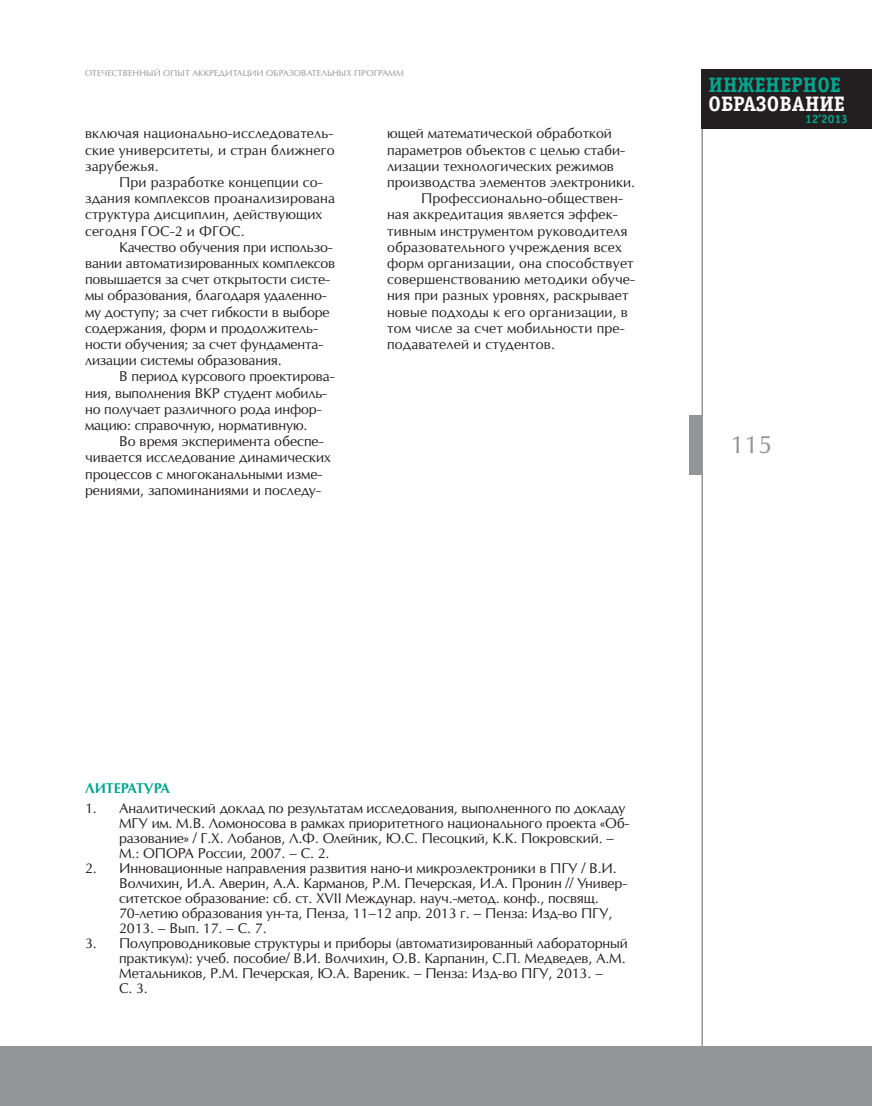
<style>
.page{position:relative;width:872px;height:1106px;background:#fff}
.page>*{position:absolute;margin:0;border:0;box-sizing:border-box;transform-origin:0 0}
.t1{font:24px "Opium New";color:#939598}
.t2{font:700 21px "Officina Serif C";color:#fff}
.t3{font:700 21px "Officina Serif C";color:#00a78f}
.t4{font:13.5px/15px "Opium New";letter-spacing:-.01em;color:#231f20}
.t5{font:13.5px/16.2px "Opium New";letter-spacing:.01em;color:#231f20}
.t6{font:700 13.5px "Opium New";color:#00a78f}
.t7{font:700 12px "Officina Sans C";color:#00a78f}
.t8{font:8.25px "Opium New";letter-spacing:.01em;color:#939598}
</style>
<div class="page">
<hr style="left:701px;top:69px;width:2px;height:1037px;background:#939598">
<div style="left:701px;top:69px;width:171px;height:60px;background:#231f20"></div>
<div style="left:689px;top:415px;width:13px;height:60px;background:#939598"></div>
<div style="left:0;top:1046px;width:872px;height:60px;background:#939598"></div>
<p class="t8" style="left:85px;top:68px;width:45px">ОТЕЧЕСТВЕНН</p>
<p class="t8" style="left:146px;top:68px;width:98px">ЫЙ ОПЫТ АККРЕДИТАЦИИ</p>
<p class="t8" style="left:266px;top:68px;width:7px">ОБРАЗОВА</p>
<p class="t8" style="left:312px;top:68px;width:56px">ТЕЛЬН ЫХ ПРОГРА</p>
<p class="t8" style="left:388px;top:68px;width:17px">ММ</p>
<p class="t4" style="left:85px;top:125px;width:251px;line-height:16.2px;text-align:justify">включая национально-исследователь&shy;ские университеты, и стран ближнего зарубежья.</p>
<p class="t5" style="left:85px;top:174px;width:251px;text-indent:34px">При разработке концепции со&shy;здания комплексов проанализирована структура дисциплин, действующих сегодня ГОС</p>
<p class="t4" style="left:170px;top:223px;width:53px">-2 и ФГОС</p>
<p class="t4" style="left:241px;top:223px;width:5px">.</p>
<p class="t4" style="left:119px;top:239px;width:215px">Качество обучения при использо-</p>
<p class="t4" style="left:85px;top:255px;width:252px">вании автоматизированных комплексов</p>
<p class="t4" style="left:85px;top:272px;width:246px">повышается за счет открытости систе-</p>
<p class="t4" style="left:85px;top:288px;width:243px">мы образования, благодаря удаленно-</p>
<p class="t4" style="left:85px;top:304px;width:246px">му доступу; за счет гибкости в выборе</p>
<p class="t4" style="left:85px;top:320px;width:234px">содержания, форм и продолжитель-</p>
<p class="t4" style="left:85px;top:336px;width:240px">ности обучения; за счет фундамента-</p>
<p class="t4" style="left:85px;top:353px;width:198px">лизации системы образования.</p>
<p class="t4" style="left:119px;top:369px;width:217px">В период курсового проектирова-</p>
<p class="t4" style="left:85px;top:385px;width:243px">ния, выполнения В КР студент мобиль-</p>
<p class="t4" style="left:85px;top:401px;width:238px">но получает различного рода инфор-</p>
<p class="t4" style="left:85px;top:417px;width:224px">мацию: справочную, нормативную.</p>
<p class="t4" style="left:119px;top:434px;width:206px">Во время эксперимента обеспе-</p>
<p class="t4" style="left:85px;top:450px;width:247px">чивается исследование динамических</p>
<p class="t4" style="left:85px;top:466px;width:239px">процессов с многоканальными изме-</p>
<p class="t4" style="left:85px;top:482px;width:237px">рениями, запоминаниями и последу-</p>
<p class="t4" style="left:387px;top:126px;width:226px">ющей математической обработкой</p>
<p class="t4" style="left:387px;top:142px;width:239px">параметров объектов с целью стаби-</p>
<p class="t4" style="left:387px;top:158px;width:228px">лизации технологических режимов</p>
<p class="t4" style="left:387px;top:174px;width:250px">производства элементов электроники.</p>
<p class="t5" style="left:421px;top:190px;width:203px">Профессионально-обществен-</p>
<p class="t5" style="left:387px;top:206px;width:232px">ная аккредитация является эффек-</p>
<p class="t5" style="left:387px;top:222px;width:242px">тивным инструментом руководителя</p>
<p class="t5" style="left:387px;top:239px;width:236px">образовательного учреждения всех</p>
<p class="t4" style="left:387px;top:255px;width:248px">форм организации, она способствует</p>
<p class="t5" style="left:387px;top:271px;width:249px">совершенствованию методики обуче-</p>
<p class="t4" style="left:387px;top:288px;width:243px">ния при разных уровнях, раскрывает</p>
<p class="t5" style="left:387px;top:303px;width:242px">новые подходы к его организации, в</p>
<p class="t5" style="left:387px;top:320px;width:239px">том числе за счет мобильности пре-</p>
<p class="t5" style="left:387px;top:336px;width:169px">подавателей и студентов.</p>
<h2 class="t3" style="left:708px;top:73px;width:134px">ИНЖЕНЕРНОЕ</h2>
<h2 class="t2" style="left:708px;top:91px;width:138px">ОБРАЗОВАНИЕ</h2>
<p class="t7" style="left:805px;top:113px;width:44px">12’2013</p>
<h1 class="t1" style="left:730px;top:429px;width:44px">115</h1>
<p class="t6" style="left:85px;top:780px;width:86px">Литература</p>
<p class="t4" style="left:119px;top:800px;width:512px;text-indent:-34px">1. Аналитический доклад по результатам исследования, выполненного по докладу МГУ им. М.В . Ломоносова в рамках приоритетного национального проекта «Об&shy;разование» / Г.Х. Лобанов, Л.Ф. Олейник, Ю.С. Песоцкий, К.К. Покровский. – М.: ОПОРА</p>
<p class="t4" style="left:198px;top:845px;width:133px">России, 2007. – С. 2.</p>
<p class="t4" style="left:85px;top:860px;width:533px">2. И нновационные направления развития нано-и микроэлектроники в ПГУ / В .И .</p>
<p class="t4" style="left:119px;top:875px;width:509px">Волчихин, И .А. Аверин, А.А. Карманов, Р.М. Печерская, И .А. Пронин // Универ-</p>
<p class="t4" style="left:119px;top:890px;width:481px">ситетское образование: сб. ст. XVII Междунар. науч.-метод. конф., посвящ.</p>
<p class="t4" style="left:119px;top:905px;width:495px">70-летию образования ун-та, Пенза, 11–12 апр. 2013 г. – Пенза: И зд-во ПГУ,</p>
<p class="t4" style="left:119px;top:920px;width:149px">2013 . – Вып. 17. – С. 7.</p>
<p class="t4" style="left:85px;top:935px;width:544px">3 . Полупроводниковые структуры и приборы (автоматизированный лабораторный</p>
<p class="t4" style="left:119px;top:950px;width:508px">практикум): учеб. пособие/ В .И . Волчихин, О.В . Карпанин, С.П. Медведев, А.М.</p>
<p class="t4" style="left:119px;top:965px;width:485px">Метальников, Р.М. Печерская, Ю.А. Вареник. – Пенза: Изд-во ПГУ, 2013 . –</p>
<p class="t4" style="left:119px;top:980px;width:30px">С. 3.</p>
</div>
